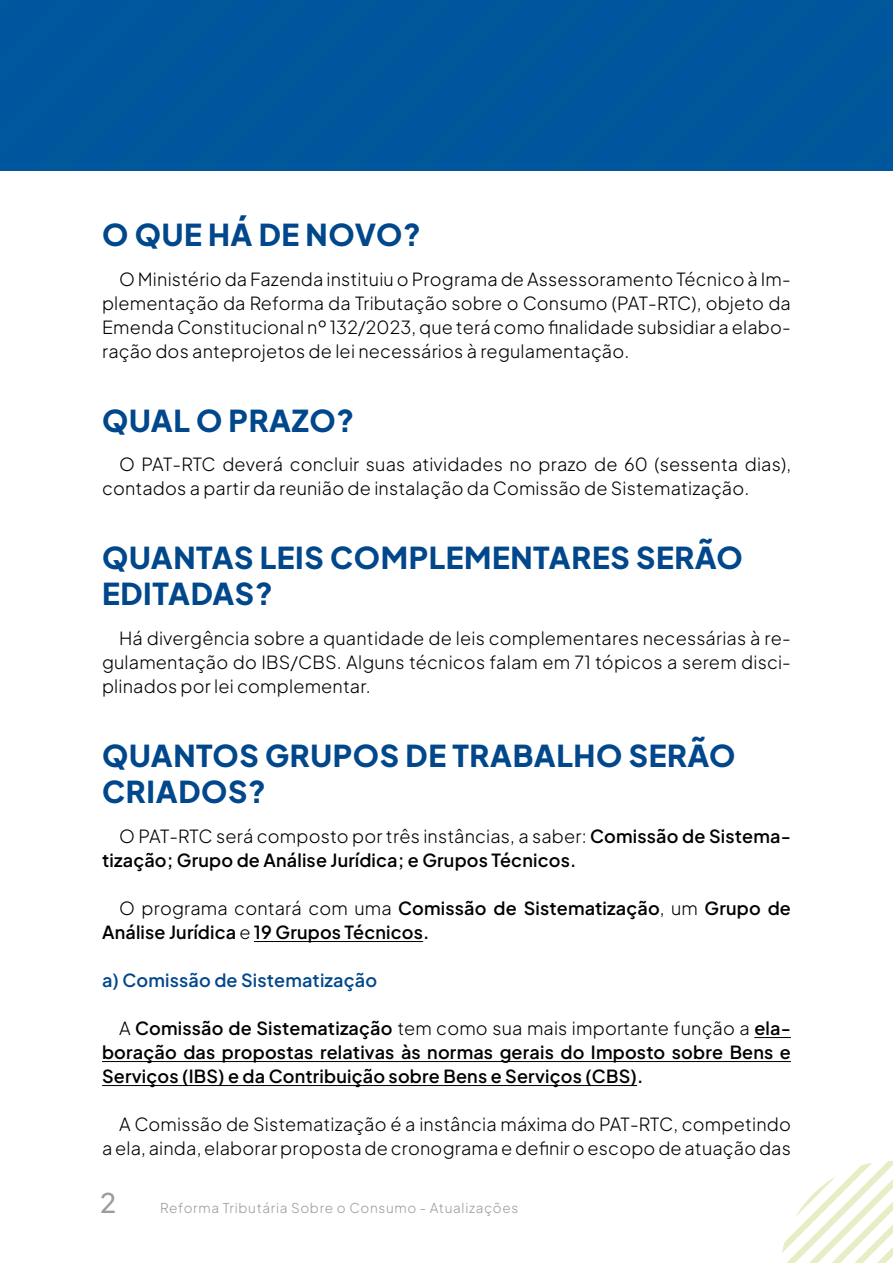
<style>
.page{position:relative;width:893px;height:1263px;background:#fff}
.page>*{position:absolute;margin:0;border:0;box-sizing:border-box;transform-origin:0 0}
.t1{font:800 30px/36px "Plus Jakarta Sans";letter-spacing:.02em;color:#00478b}
.t2{font:500 27px "Plus Jakarta Sans";color:#9c9ba0}
.t3{font:300 18px/24px "Plus Jakarta Sans";letter-spacing:.01em;color:#000;text-align:justify}
.t4{font:600 18px/24px "Plus Jakarta Sans";letter-spacing:.01em;color:#000}
.t5{font:600 18px "Plus Jakarta Sans";letter-spacing:.01em;color:#00478b}
.t6{font:300 13.5px "Plus Jakarta Sans";letter-spacing:.05em;color:#9c9ba0}
.s1{font-weight:300}
</style>
<div class="page">
<div style="left:0;top:0;width:893px;height:171px;background:#00569e"></div>
<hr style="left:254px;top:941px;width:169px;height:1px;background:#000">
<hr style="left:754px;top:1037px;width:37px;height:1px;background:#000">
<hr style="left:102px;top:1061px;width:689px;height:1px;background:#000">
<hr style="left:102px;top:1085px;width:535px;height:1px;background:#000">
<svg style="left:782px;top:1161px;width:111px;height:102px"></svg>
<h1 class="t1" style="left:102px;top:212px;width:320px">O QUE HÁ DE NOVO?</h1>
<p class="t3" style="left:102px;top:265px;width:690px;text-indent:17px">O Ministério da Fazenda instituiu o Programa de Assessoramento Técnico à Im&shy;plementação da Reforma da Tributação sobre o Consumo (PAT-RTC), objeto da Emenda Constitucional nº 132/2023, que terá como finalidade subsidiar a elabo&shy;ração dos anteprojetos de lei necessários à regulamentação.</p>
<h1 class="t1" style="left:102px;top:398px;width:254px">QUAL O PRAZO?</h1>
<p class="t3" style="left:102px;top:451px;width:690px;text-indent:17px">O PAT-RTC deverá concluir suas atividades no prazo de 60 (sessenta dias), contados a partir da reunião de instalação da Comissão de Sistematização.</p>
<h1 class="t1" style="left:102px;top:536px;width:642px">QUANTAS LEIS COMPLEMENTARES SERÃO<br>EDITADAS?</h1>
<p class="t3" style="left:102px;top:624px;width:690px;text-indent:17px">Há divergência sobre a quantidade de leis complementares necessárias à re&shy;gulamentação do IBS/CBS. Alguns técnicos falam em 71 tópicos a serem disci&shy;plinados por lei complementar.</p>
<h1 class="t1" style="left:102px;top:733px;width:635px">QUANTOS GRUPOS DE TRABALHO SERÃO<br>CRIADOS?</h1>
<p class="t4" style="left:102px;top:822px;width:690px;text-indent:17px"><span class="s1">O PAT-RTC será composto por três instâncias, a saber:</span> Comissão de Sistema&shy;tização; Grupo de Análise Jurídica; e Grupos Técnicos.</p>
<p class="t4" style="left:102px;top:894px;width:690px;text-indent:17px"><span class="s1">O programa contará com uma</span> Comissão de Sistematização<span class="s1">, um</span> Grupo de<br>Análise Jurídica <span class="s1">e</span> 19 Grupos Técnicos.</p>
<p class="t5" style="left:102px;top:964px;width:277px">a) Comissão de Sistematização</p>
<p class="t4" style="left:102px;top:1014px;width:690px;text-align:justify;text-indent:17px"><span class="s1">A</span> Comissão de Sistematização <span class="s1">tem como sua mais importante função a</span> ela&shy;boração das propostas relativas às normas gerais do Imposto sobre Bens e Serviços (IBS) e da Contribuição sobre Bens e Serviços (CBS).</p>
<p class="t3" style="left:102px;top:1110px;width:690px;text-align:right">A Comissão de Sistematização é a instância máxima do PAT-RTC, competindo<br>a ela, ainda, elaborar proposta de cronograma e definir o escopo de atuação das</p>
<h2 class="t2" style="left:100px;top:1180px;width:18px">2</h2>
<p class="t6" style="left:160px;top:1197px;width:360px">Reforma Tributária Sobre o Consumo - Atualizações</p>
</div>
